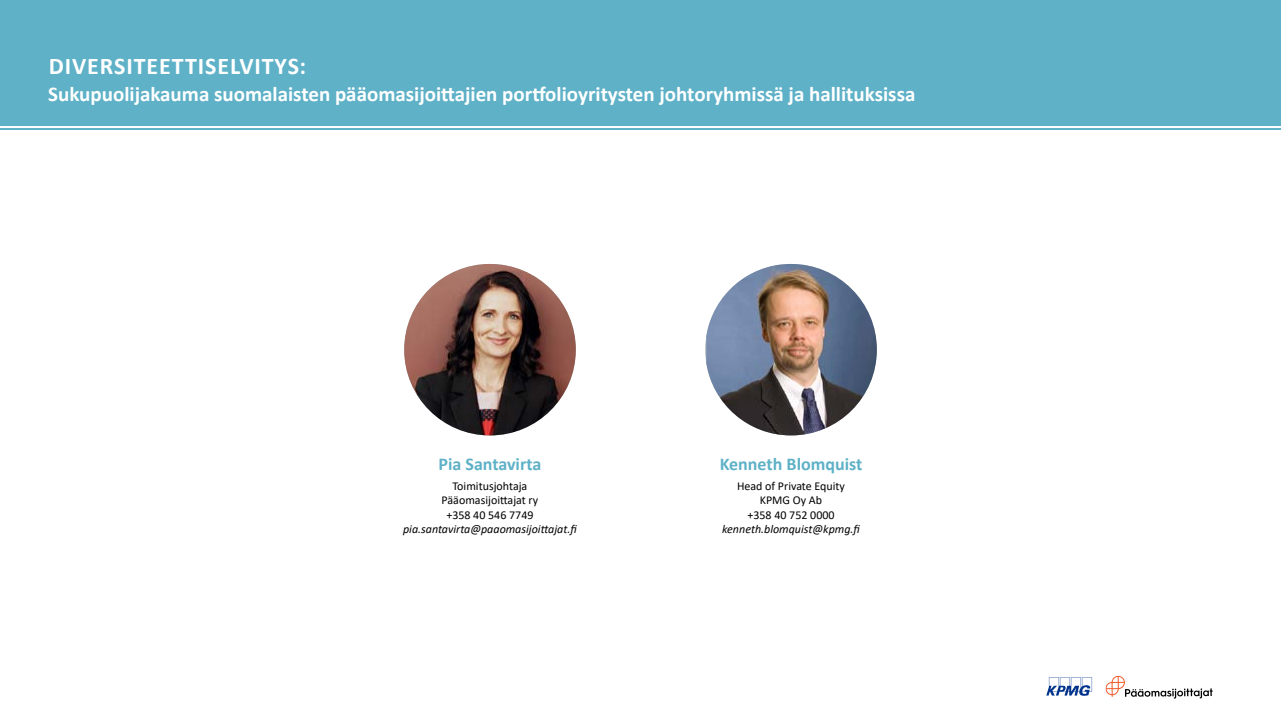
<style>
.page{position:relative;width:1281px;height:720px;background:#fff}
.page>*{position:absolute;margin:0;border:0;box-sizing:border-box;transform-origin:0 0}
.t1{font:700 24px "Calibri";letter-spacing:.04em;color:#fff}
.t2{font:700 21px "Calibri";color:#fff}
.t3{font:700 18px "Calibri";color:#5eb1c7}
.t4{font:12px/14.4px "Calibri";color:#000;text-align:center}
.t5{font:italic 12px "Calibri";color:#000}
</style>
<div class="page">
<svg style="left:1105px;top:676px;width:107px;height:23px"></svg>
<svg style="left:1046px;top:677px;width:45px;height:19px"></svg>
<img style="left:404px;top:264px;width:171px;height:171px;border-radius:86px">
<img style="left:706px;top:264px;width:170px;height:171px">
<div style="left:0;top:0;width:1280px;height:130px;background:#5eb1c7"></div>
<hr style="left:0;top:126px;width:1280px;height:1px;background:#fff">
<p class="t1" style="left:49px;top:49px;width:259px">DIVERSITEETTISELVITYS:</p>
<p class="t2" style="left:48px;top:79px;width:868px">Sukupuolijakauma suomalaisten pääomasijoittajien portfolioyritysten johtoryhmissä ja hallituksissa</p>
<p class="t3" style="left:438px;top:451px;width:104px">Pia Santavirta</p>
<p class="t4" style="left:441px;top:478px;width:98px">Toimitusjohtaja<br>Pääomasijoittajat ry +358 40 546 7749</p>
<p class="t5" style="left:403px;top:521px;width:176px">pia.santavirta@paaomasijoittajat.fi</p>
<p class="t3" style="left:719px;top:451px;width:144px">Kenneth Blomquist</p>
<p class="t4" style="left:737px;top:478px;width:109px">Head of Private Equity<br>KPMG Oy Ab<br>+358 40 752 0000</p>
<p class="t5" style="left:722px;top:521px;width:140px">kenneth.blomquist@kpmg.fi</p>
</div>
